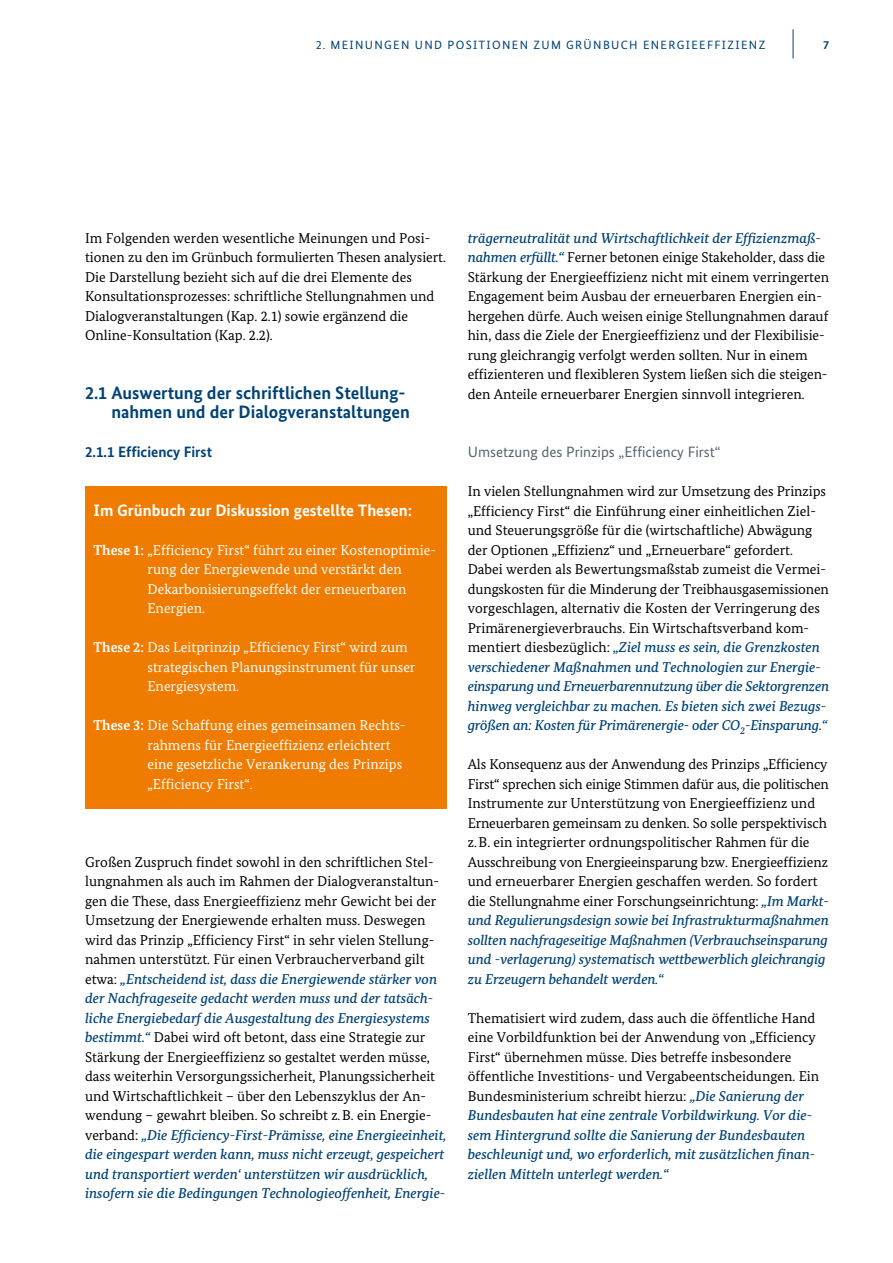
<style>
.page{position:relative;width:893px;height:1263px;background:#fff}
.page>*{position:absolute;margin:0;border:0;box-sizing:border-box;transform-origin:0 0}
.t1{font:700 18px/19.5px "Bundes Sans";color:#004377}
.t2{font:700 16.5px "Bundes Sans";color:#fff}
.t3{font:15px "Bundes Sans";color:#57666d}
.t4{font:700 15px "Bundes Sans";color:#004377}
.t5{font:14.25px/19.5px "Bundes Serif";color:#000}
.t6{font:14.25px/19.5px "Bundes Serif";color:#fff}
.t7{font:12px "Bundes Sans";letter-spacing:.11em;color:#004377}
.t8{font:700 12px "Bundes Sans";color:#004377}
.s1{font-weight:700}
.s2{font-weight:500;font-style:italic;color:#004377}
</style>
<div class="page">
<hr style="left:793px;top:29px;width:1px;height:30px;background:#004377">
<div style="left:85px;top:486px;width:361px;height:322px;background:#ef7c00"></div>
<p class="t7" style="left:316px;top:37px;width:451px">2. MEINUNGEN UND POSITIONEN ZUM GRÜNBUCH ENERGIEEFFIZIENZ</p>
<p class="t8" style="left:823px;top:37px;width:7px">7</p>
<p class="t5" style="left:85px;top:228px;width:362px">Im Folgenden werden wesentliche Meinungen und Posi&shy;tionen zu den im Grünbuch formulierten Thesen analysiert.<br>Die Darstellung bezieht sich auf die drei Elemente des Konsultationsprozesses: schriftliche Stellungnahmen und Dialogveranstaltungen (Kap. 2.1) sowie ergänzend die Online-Konsultation (Kap. 2.2).</p>
<h3 class="t1" style="left:111px;top:383px;width:300px;text-indent:-26px">2.1 Auswertung der schriftlichen Stellung&shy;nahmen und der Dialogveranstaltungen</h3>
<h4 class="t4" style="left:85px;top:443px;width:129px">2.1.1 Efficiency First</h4>
<h5 class="t2" style="left:94px;top:500px;width:320px">Im Grünbuch zur Diskussion gestellte Thesen:</h5>
<p class="t6" style="left:148px;top:540px;width:290px;text-indent:-54px"><span class="s1">These 1:</span> „Efficiency First“ führt zu einer Kostenoptimie&shy;rung der Energiewende und verstärkt den Dekarbonisierungseffekt der erneuerbaren Energien.</p>
<p class="t6" style="left:148px;top:638px;width:269px;text-indent:-54px"><span class="s1">These 2:</span> Das Leitprinzip „Efficiency First“ wird zum strategischen Planungsinstrument für unser<br>Energiesystem.</p>
<p class="t6" style="left:148px;top:716px;width:258px;text-indent:-54px"><span class="s1">These 3:</span> Die Schaffung eines gemeinsamen Rechts&shy;rahmens für Energieeffizienz erleichtert eine gesetzliche Verankerung des Prinzips „Efficiency First“.</p>
<p class="t5" style="left:85px;top:852px;width:363px">Großen Zuspruch findet sowohl in den schriftlichen Stel&shy;lungnahmen als auch im Rahmen der Dialogveranstaltun&shy;gen die These, dass Energieeffizienz mehr Gewicht bei der Umsetzung der Energiewende erhalten muss. Deswegen wird das Prinzip „Efficiency First“ in sehr vielen Stellung&shy;nahmen unterstützt. Für einen Verbraucherverband gilt etwa: <span class="s2">„Entscheidend ist, dass die Energiewende stärker von der Nachfrageseite gedacht werden muss und der tatsäch&shy;liche Energiebedarf die Ausgestaltung des Energiesystems bestimmt.“</span> Dabei wird oft betont, dass eine Strategie zur Stärkung der Energieeffizienz so gestaltet werden müsse, dass weiterhin Versorgungssicherheit, Planungssicherheit und Wirtschaftlichkeit – über den Lebenszyklus der An-- wendung – gewahrt bleiben. So schreibt z.B. ein Energie&shy;verband: <span class="s2">„Die Efficiency-First-Prämisse, eine Energieeinheit, die eingespart werden kann, muss nicht erzeugt, gespeichert und transportiert werden‘ unterstützen wir ausdrücklich, insofern sie die Bedingungen Technologieoffenheit, Energie-</span></p>
<p class="t5" style="left:468px;top:228px;width:363px"><span class="s2">trägerneutralität und Wirtschaftlichkeit der Effizienzmaß&shy;nahmen erfüllt.“</span> Ferner betonen einige Stakeholder, dass die Stärkung der Energieeffizienz nicht mit einem verringerten Engagement beim Ausbau der erneuerbaren Energien ein&shy;hergehen dürfe. Auch weisen einige Stellungnahmen darauf hin, dass die Ziele der Energieeffizienz und der Flexibilisie&shy;rung gleichrangig verfolgt werden sollten. Nur in einem effizienteren und flexibleren System ließen sich die steigen&shy;den Anteile erneuerbarer Energien sinnvoll integrieren.</p>
<h6 class="t3" style="left:468px;top:443px;width:255px">Umsetzung des Prinzips „Efficiency First“</h6>
<p class="t5" style="left:468px;top:482px;width:363px">In vielen Stellungnahmen wird zur Umsetzung des Prinzips „Efficiency First“ die Einführung einer einheitlichen Ziel&shy;und Steuerungsgröße für die (wirtschaftliche) Abwägung der Optionen „Effizienz“ und „Erneuerbare“ gefordert.<br>Dabei werden als Bewertungsmaßstab zumeist die Vermei&shy;dungskosten für die Minderung der Treibhausgasemissionen vorgeschlagen, alternativ die Kosten der Verringerung des Primärenergieverbrauchs. Ein Wirtschaftsverband kom&shy;mentiert diesbezüglich: <span class="s2">„Ziel muss es sein, die Grenzkosten verschiedener Maßnahmen und Technologien zur Energie&shy;einsparung und Erneuerbarennutzung über die Sektorgrenzen hinweg vergleichbar zu machen. Es bieten sich zwei Bezugs&shy;größen an: Kosten für Primärenergie- oder CO</span><sub>2</sub><span class="s2">-Einsparung.“</span></p>
<p class="t5" style="left:468px;top:755px;width:363px">Als Konsequenz aus der Anwendung des Prinzips „Efficiency First“ sprechen sich einige Stimmen dafür aus, die politischen Instrumente zur Unterstützung von Energieeffizienz und Erneuerbaren gemeinsam zu denken. So solle perspektivisch z.B. ein integrierter ordnungspolitischer Rahmen für die Ausschreibung von Energieeinsparung bzw. Energieeffizienz und erneuerbarer Energien geschaffen werden. So fordert die Stellungnahme einer Forschungseinrichtung: <span class="s2">„Im Markt&shy;und Regulierungsdesign sowie bei Infrastrukturmaßnahmen sollten nachfrageseitige Maßnahmen (Verbrauchseinsparung und -verlagerung) systematisch wettbewerblich gleichrangig zu Erzeugern behandelt werden.“</span></p>
<p class="t5" style="left:468px;top:1008px;width:353px">Thematisiert wird zudem, dass auch die öffentliche Hand eine Vorbildfunktion bei der Anwendung von „Efficiency First“ übernehmen müsse. Dies betreffe insbesondere öffentliche Investitions- und Vergabeentscheidungen. Ein Bundesministerium schreibt hierzu: <span class="s2">„Die Sanierung der Bundesbauten hat eine zentrale Vorbildwirkung. Vor die&shy;sem Hintergrund sollte die Sanierung der Bundesbauten beschleunigt und, wo erforderlich, mit zusätzlichen finan&shy;ziellen Mitteln unterlegt werden.“</span></p>
</div>
